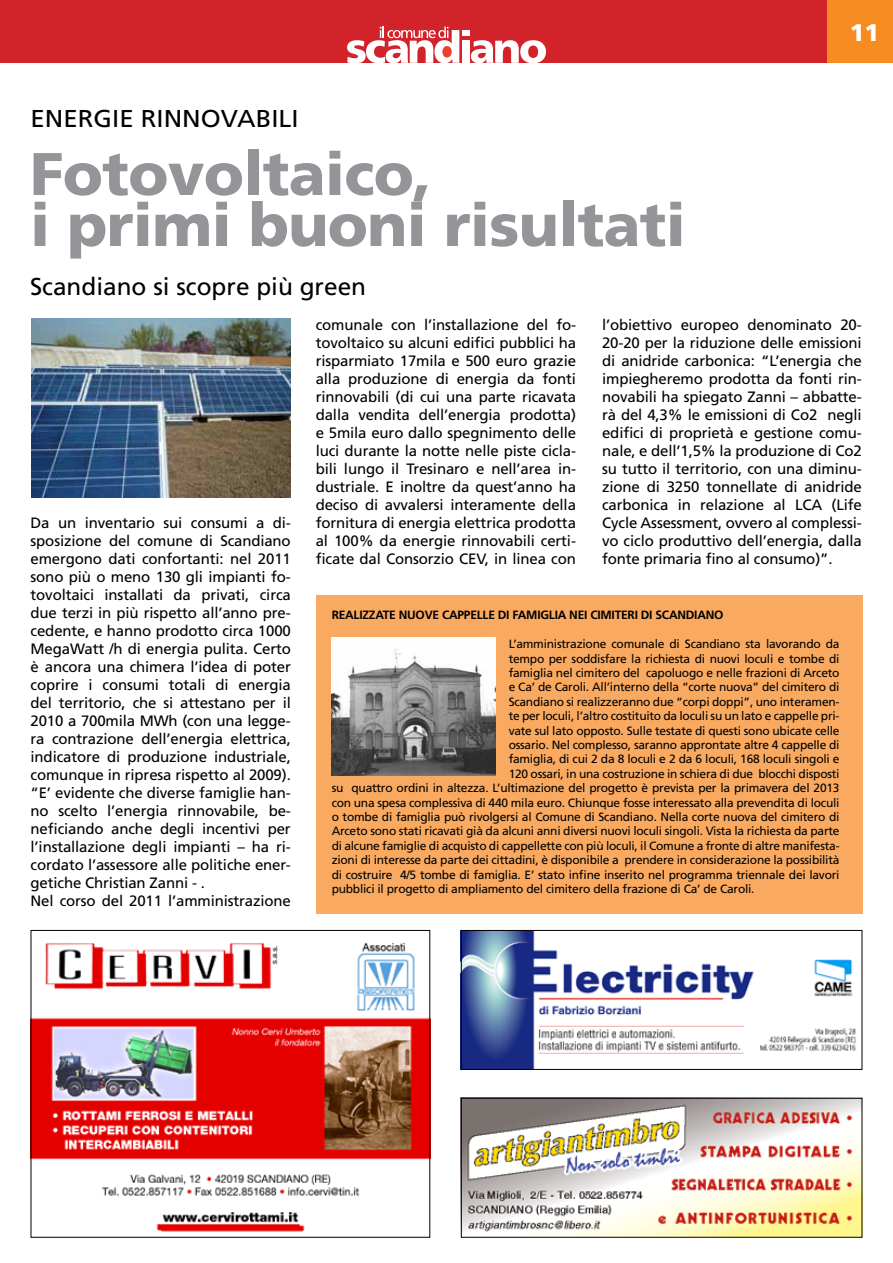
<style>
.page{position:relative;width:893px;height:1263px;background:#fff}
.page>*{position:absolute;margin:0;border:0;box-sizing:border-box;transform-origin:0 0}
.t1{font:900 60px/51px "Frutiger";letter-spacing:-.01em;color:#939598}
.t2{font:24.45px "Frutiger";color:#000}
.t3{font:24.45px "Frutiger";color:#000;scale:1.06 1}
.t4{font:900 24px "Frutiger";color:#fff}
.t5{font:15px/18px "Frutiger";letter-spacing:-.01em;color:#000;text-align:justify}
.t6{font:12px "Frutiger";letter-spacing:-.02em;color:#000}
.t7{font:700 12px "Frutiger";color:#000}
</style>
<div class="page">
<img style="left:33px;top:943px;width:395px;height:289px">
<img style="left:463px;top:932px;width:394px;height:136px">
<img style="left:463px;top:1100px;width:397px;height:135px">
<div style="left:461px;top:930px;width:401px;height:140px;border:1px solid #000"></div>
<div style="left:461px;top:1098px;width:401px;height:139px;border:1px solid #000"></div>
<img style="left:31px;top:318px;width:260px;height:179px">
<div style="left:0;top:0;width:893px;height:63px;background:#d2232a"></div>
<svg style="left:347px;top:27px;width:112px;height:36px"></svg>
<div style="left:462px;top:30px;width:7px;height:6px;background:#fff"></div>
<div style="left:462px;top:40px;width:7px;height:23px;background:#fff"></div>
<svg style="left:471px;top:40px;width:75px;height:23px"></svg>
<div style="left:442px;top:46px;width:10px;height:11px;background:#ef4129;border-radius:50%"></div>
<div style="left:827px;top:0;width:66px;height:63px;background:#f68b1f"></div>
<div style="left:316px;top:595px;width:546px;height:319px;background:#faaa60"></div>
<img style="left:332px;top:637px;width:164px;height:138px">
<h2 class="t3" style="left:31px;top:104px;width:254px">energie rinnovabili</h2>
<h1 class="t1" style="left:30px;top:148px;width:657px">Fotovoltaico,<br>i primi buoni risultati</h1>
<h3 class="t4" style="left:850px;top:19px;width:31px">11</h3>
<h2 class="t2" style="left:30px;top:272px;width:338px">Scandiano si scopre più green</h2>
<p class="t5" style="left:316px;top:316px;width:262px">comunale con l’installazione del fo&shy;tovoltaico su alcuni edifici pubblici ha risparmiato 17mila e 500 euro grazie alla produzione di energia da fonti rinnovabili (di cui una parte ricavata dalla vendita dell’energia prodotta) e 5mila euro dallo spegnimento delle luci durante la notte nelle piste cicla&shy;bili lungo il Tresinaro e nell’area in&shy;dustriale. E inoltre da quest’anno ha deciso di avvalersi interamente della fornitura di energia elettrica prodotta al 100% da energie rinnovabili certi&shy;ficate dal Consorzio CEV, in linea con</p>
<p class="t5" style="left:602px;top:316px;width:261px">l’obiettivo europeo denominato 20- 20-20 per la riduzione delle emissioni di anidride carbonica: “L’energia che impiegheremo prodotta da fonti rin&shy;novabili ha spiegato Zanni – abbatte&shy;rà del 4,3% le emissioni di Co2 negli edifici di proprietà e gestione comu&shy;nale, e dell’1,5% la produzione di Co2 su tutto il territorio, con una diminu&shy;zione di 3250 tonnellate di anidride carbonica in relazione al LCA (Life Cycle Assessment, ovvero al complessi&shy;vo ciclo produttivo dell’energia, dalla fonte primaria fino al consumo)”.</p>
<p class="t5" style="left:31px;top:513px;width:262px;text-align:left">Da un inventario sui consumi a di&shy;sposizione del comune di Scandiano emergono dati confortanti: nel 2011 sono più o meno 130 gli impianti fo&shy;tovoltaici installati da privati, circa due terzi in più rispetto all’anno pre&shy;cedente, e hanno prodotto circa 1000<br>MegaWatt /h di energia pulita. Certo è ancora una chimera l’idea di poter coprire i consumi totali di energia del territorio, che si attestano per il 2010 a 700mila MWh (con una legge&shy;ra contrazione dell’energia elettrica, indicatore di produzione industriale, comunque in ripresa rispetto al 2009). “E’ evidente che diverse famiglie han&shy;no scelto l’energia rinnovabile, be&shy;neficiando anche degli incentivi per l’installazione degli impianti – ha ri&shy;cordato l’assessore alle politiche ener&shy;getiche Christian Zanni - .<br>Nel corso del 2011 l’amministrazione</p>
<p class="t7" style="left:332px;top:608px;width:15px">REALIZZATE</p>
<p class="t7" style="left:399px;top:608px;width:10px">NUO</p>
<p class="t7" style="left:425px;top:608px;width:25px">VE CAPPELLE</p>
<p class="t7" style="left:498px;top:608px;width:23px">DI FAMIGLIA</p>
<p class="t7" style="left:569px;top:608px;width:7px">NEI</p>
<p class="t7" style="left:590px;top:608px;width:7px">CIMITERI</p>
<p class="t7" style="left:641px;top:608px;width:30px">DI SCANDIANO</p>
<p class="t6" style="left:509px;top:637px;width:332px">L’amministrazione comunale di Scandiano sta lavorando da</p>
<p class="t6" style="left:509px;top:651px;width:332px">tempo per soddisfare la richiesta di nuovi loculi e tombe di</p>
<p class="t6" style="left:509px;top:666px;width:332px">famiglia nel cimitero del capoluogo e nelle frazioni di Arceto</p>
<p class="t6" style="left:509px;top:680px;width:332px">e Ca’ de Caroli. All’interno della “corte nuova” del cimitero di</p>
<p class="t6" style="left:509px;top:694px;width:332px">Scandiano si realizzeranno due “corpi doppi”, uno interamen-</p>
<p class="t6" style="left:509px;top:709px;width:332px">te per loculi, l’altro costituito da loculi su un lato e cappelle pri-</p>
<p class="t6" style="left:509px;top:723px;width:332px">vate sul lato opposto. Sulle testate di questi sono ubicate celle</p>
<p class="t6" style="left:509px;top:738px;width:332px">ossario. Nel complesso, saranno approntate altre 4 cappelle di</p>
<p class="t6" style="left:509px;top:752px;width:332px">famiglia, di cui 2 da 8 loculi e 2 da 6 loculi, 168 loculi singoli e</p>
<p class="t6" style="left:509px;top:766px;width:332px">120 ossari, in una costruzione in schiera di due blocchi disposti</p>
<p class="t6" style="left:332px;top:781px;width:509px">su quattro ordini in altezza. L’ultimazione del progetto è prevista per la primavera del 2013</p>
<p class="t6" style="left:332px;top:795px;width:509px">con una spesa complessiva di 440 mila euro. Chiunque fosse interessato alla prevendita di loculi</p>
<p class="t6" style="left:332px;top:810px;width:509px">o tombe di famiglia può rivolgersi al Comune di Scandiano. Nella corte nuova del cimitero di</p>
<p class="t6" style="left:332px;top:824px;width:509px">Arceto sono stati ricavati già da alcuni anni diversi nuovi loculi singoli. Vista la richiesta da parte</p>
<p class="t6" style="left:332px;top:838px;width:509px">di alcune famiglie di acquisto di cappellette con più loculi, il Comune a fronte di altre manifesta-</p>
<p class="t6" style="left:332px;top:853px;width:509px">zioni di interesse da parte dei cittadini, è disponibile a prendere in considerazione la possibilità</p>
<p class="t6" style="left:332px;top:867px;width:509px">di costruire 4/5 tombe di famiglia. E’ stato infine inserito nel programma triennale dei lavori</p>
<p class="t6" style="left:332px;top:882px;width:424px">pubblici il progetto di ampliamento del cimitero della frazione di Ca’ de Caroli.</p>
</div>
